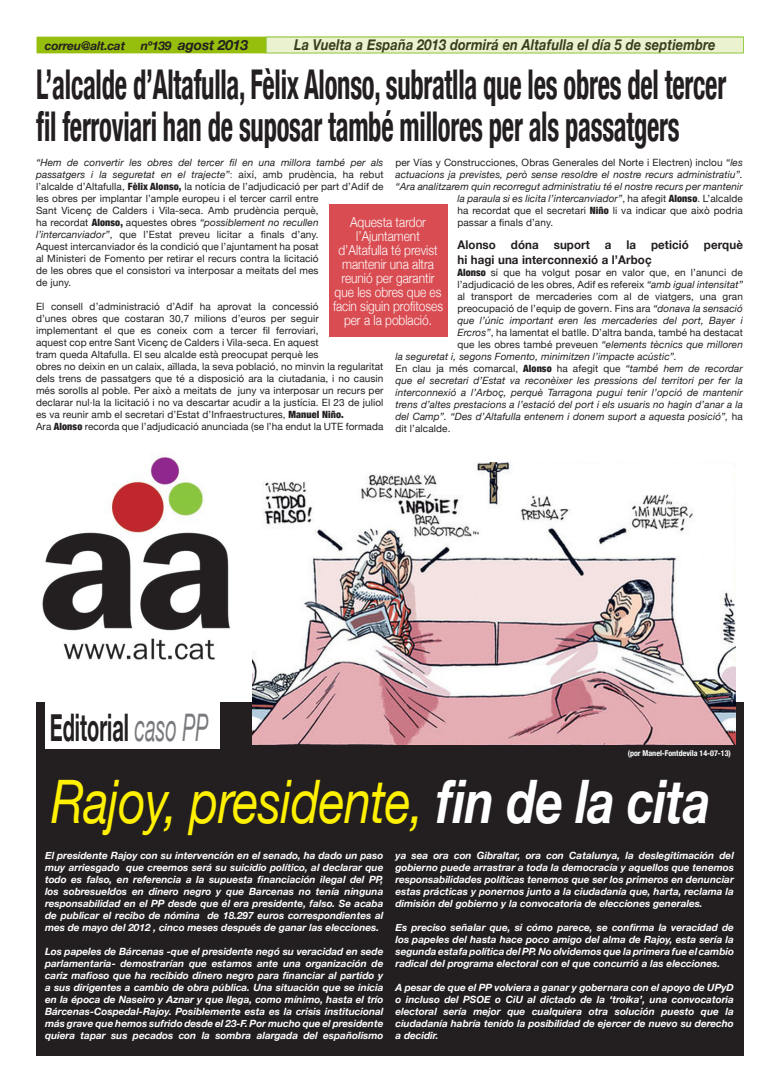
<style>
.page{position:relative;width:780px;height:1092px;background:#fff}
.page>*{position:absolute;margin:0;border:0;box-sizing:border-box;transform-origin:0 0}
.t1{font:italic 60px "Helvetica Neue";letter-spacing:-.01em;color:#fff101;scale:.8 1}
.t2{font:700 condensed 41px/42px "Helvetica Neue";letter-spacing:-.01em;color:#231f20;scale:.65 1}
.t3{font:700 38px "Helvetica Neue";color:#231f20;scale:.53 1}
.t4{font:italic 700 14.9px "Helvetica Neue";letter-spacing:.01em;color:#231f20;scale:.86 1}
.t5{font:italic 700 14px "Helvetica Neue";letter-spacing:-.015em;color:#231f20}
.t6{font:300 13.8px/14px "Helvetica Neue";color:#fff;text-align:center;scale:.86 1}
.t7{font:700 12px/14.4px "Helvetica Neue";letter-spacing:.01em;color:#231f20;scale:.96 1}
.t8{font:italic 700 12px "Helvetica Neue";letter-spacing:-.015em;color:#231f20}
.t9{font:italic 700 10px/12px "Helvetica Neue";color:#fff;text-align:justify}
.t10{font:10px/12px "Helvetica Neue";letter-spacing:.01em;color:#231f20}
.t11{font:italic 10px/12px "Helvetica Neue";letter-spacing:.01em;color:#231f20;text-align:justify}
.t12{font:700 condensed 8px "Helvetica Neue";color:#fff}
.s1{font-size:12px}
.s2{font-style:italic}
.s3{font-weight:300}
.s4{font-weight:900;font-stretch:condensed}
.s5{font-style:normal}
.s6{font-weight:900;font-style:normal;font-stretch:condensed}
.s7{font-weight:400;font-style:italic;color:#787a7d}
.s8{font-weight:700;color:#fff}
</style>
<div class="page">
<div style="left:36px;top:702px;width:708px;height:353px;background:#231f20"></div>
<div style="left:36px;top:36px;width:708px;height:18px;background:#96bf0d"></div>
<img style="left:42px;top:454px;width:188px;height:206px">
<div style="left:328px;top:204px;width:119px;height:132px;background:#d94d52"></div>
<img style="left:252px;top:462px;width:483px;height:282px">
<div style="left:45px;top:696px;width:174px;height:52px;background:#fff"></div>
<div style="left:266px;top:37px;width:477px;height:16px;background:#eaf2d0"></div>
<p class="t8" style="left:45px;top:38px;width:82px">correu@alt.cat</p>
<p class="t5" style="left:141px;top:36px;width:109px"><span class="s1">nº139</span> agost 2013</p>
<h3 class="t4" style="left:294px;top:36px;width:491px">La Vuelta a España 2013 dormirá en Altafulla el día 5 de septiembre</h3>
<p class="t2" style="left:36px;top:63px;width:1063px">L’alcalde d’Altafulla, Fèlix Alonso, subratlla que les obres del tercer fil ferroviari han de suposar també millores per als passatgers</p>
<p class="t10" style="left:36px;top:156px;width:349px"><span class="s2">“Hem de convertir les obres del tercer fil en una millora també per als passatgers i la seguretat en el trajecte”</span><span class="s3">:</span> així, amb prudència, ha rebut l’alcalde d’Altafulla, <span class="s4">Fèlix Alonso,</span> la notícia de l’adjudicació per part d’Adif de les obres per implantar l’ample europeu i el tercer carril entre<br>Sant Vicenç de Calders i Vila-seca. Amb prudència perquè,<br>ha recordat <span class="s4">Alonso,</span> aquestes obres <span class="s2">“possiblement no recullen l’intercanviador”</span>, que l’Estat preveu licitar a finals d’any.<br>Aquest intercanviador és la condició que l’ajuntament ha posat<br>al Ministeri de Fomento per retirar el recurs contra la licitació<br>de les obres que el consistori va interposar a meitats del mes<br>de juny.</p>
<p class="t10" style="left:36px;top:300px;width:349px">El consell d’administració d’Adif ha aprovat la concessió<br>d’unes obres que costaran 30,7 milions d’euros per seguir<br>implementant el que es coneix com a tercer fil ferroviari,<br>aquest cop entre Sant Vicenç de Calders i Vila-seca. En aquest<br>tram queda Altafulla. El seu alcalde està preocupat perquè les<br>obres no deixin en un calaix, aïllada, la seva població, no minvin la regularitat dels trens de passatgers que té a disposició ara la ciutadania, i no causin més sorolls al poble. Per això a meitats de juny va interposar un recurs per declarar nul·la la licitació i no va descartar acudir a la justícia. El 23 de juliol es va reunir amb el secretari d’Estat d’Infraestructures, <span class="s4">Manuel Niño.</span></p>
<p class="t10" style="left:36px;top:420px;width:349px">Ara <span class="s4">Alonso</span> recorda que l’adjudicació anunciada (se l’ha endut la UTE formada</p>
<p class="t10" style="left:395px;top:156px;width:349px">per Vías y Construcciones, Obras Generales del Norte i Electren) inclou <span class="s2">“les</span></p>
<p class="t11" style="left:395px;top:168px;width:349px">actuacions ja previstes, però sense resoldre el nostre recurs administratiu”.</p>
<p class="t11" style="left:395px;top:180px;width:349px">“Ara analitzarem quin recorregut administratiu té el nostre recurs per mantenir</p>
<p class="t11" style="left:457px;top:192px;width:287px">la paraula si es licita l’intercanviador”<span class="s5">, ha afegit</span> <span class="s6">Alonso</span><span class="s5">. L’alcalde</span></p>
<p class="t10" style="left:457px;top:204px;width:287px">ha recordat que el secretari <span class="s4">Niño</span> li va indicar que això podria</p>
<p class="t10" style="left:457px;top:216px;width:97px">passar a finals d’any.</p>
<p class="t7" style="left:457px;top:237px;width:299px">Alonso dóna suport a la petició perquè hi hagi una interconnexió a l’Arboç</p>
<p class="t10" style="left:457px;top:266px;width:287px"><span class="s4">Alonso</span> sí que ha volgut posar en valor que, en l’anunci de</p>
<p class="t10" style="left:457px;top:278px;width:287px">l’adjudicació de les obres, Adif es refereix <span class="s2">“amb igual intensitat”</span></p>
<p class="t10" style="left:457px;top:290px;width:287px">al transport de mercaderies com al de viatgers, una gran</p>
<p class="t10" style="left:457px;top:302px;width:287px">preocupació de l’equip de govern. Fins ara <span class="s2">“donava la sensació</span></p>
<p class="t11" style="left:457px;top:314px;width:287px">que l’únic important eren les mercaderies del port, Bayer i</p>
<p class="t10" style="left:457px;top:326px;width:287px"><span class="s2">Ercros”</span>, ha lamentat el batlle. D’altra banda, també ha destacat</p>
<p class="t11" style="left:457px;top:338px;width:287px"><span class="s5">que les obres també preveuen</span> “elements tècnics que milloren</p>
<p class="t11" style="left:395px;top:350px;width:283px">la seguretat i, segons Fomento, minimitzen l’impacte acústic”.</p>
<p class="t11" style="left:395px;top:362px;width:349px"><span class="s5">En clau ja més comarcal,</span> <span class="s6">Alonso</span> <span class="s5">ha afegit que</span> “també hem de recordar que el secretari d’Estat va reconèixer les pressions del territori per fer la interconnexió a l’Arboç, perquè Tarragona pugui tenir l’opció de mantenir trens d’altes prestacions a l’estació del port i els usuaris no hagin d’anar a la del Camp”. “Des d’Altafulla entenem i donem suport a aquesta posició”, <span class="s5">ha dit l’alcalde.</span></p>
<h3 class="t6" style="left:333px;top:215px;width:129px">Aquesta tardor l’Ajuntament d’Altafulla té previst mantenir una altra reunió per garantir que les obres que es facin siguin profitoses per a la població.</h3>
<p class="t3" style="left:50px;top:704px;width:301px">Editorial <span class="s7">caso PP</span></p>
<p class="t12" style="left:627px;top:748px;width:105px">(por Manel-Fontdevila 14-07-13)</p>
<p class="t1" style="left:51px;top:765px;width:825px">Rajoy, presidente, <span class="s8">fin de la cita</span></p>
<p class="t9" style="left:45px;top:848px;width:340px">El presidente Rajoy con su intervención en el senado, ha dado un paso muy arriesgado que creemos será su suicidio político, al declarar que todo es falso, en referencia a la supuesta financiación ilegal del PP, los sobresueldos en dinero negro y que Barcenas no tenía ninguna responsabilidad en el PP desde que él era presidente, falso. Se acaba de publicar el recibo de nómina de 18.297 euros correspondientes al mes de mayo del 2012 , cinco meses después de ganar las elecciones.</p>
<p class="t9" style="left:45px;top:944px;width:340px">Los papeles de Bárcenas -que el presidente negó su veracidad en sede parlamentaria- demostrarían que estamos ante una organización de cariz mafioso que ha recibido dinero negro para financiar al partido y a sus dirigentes a cambio de obra pública. Una situación que se inicia en la época de Naseiro y Aznar y que llega, como mínimo, hasta el trío Bárcenas-Cospedal-Rajoy. Posiblemente esta es la crisis institucional más grave que hemos sufrido desde el 23-F. Por mucho que el presidente quiera tapar sus pecados con la sombra alargada del españolismo</p>
<p class="t9" style="left:395px;top:848px;width:340px">ya sea ora con Gibraltar, ora con Catalunya, la deslegitimación del gobierno puede arrastrar a toda la democracia y aquellos que tenemos responsabilidades políticas tenemos que ser los primeros en denunciar estas prácticas y ponernos junto a la ciudadanía que, harta, reclama la dimisión del gobierno y la convocatoria de elecciones generales.</p>
<p class="t9" style="left:395px;top:920px;width:340px">Es preciso señalar que, si cómo parece, se confirma la veracidad de los papeles del hasta hace poco amigo del alma de Rajoy, esta sería la segunda estafa política del PP. No olvidemos que la primera fue el cambio radical del programa electoral con el que concurrió a las elecciones.</p>
<p class="t9" style="left:395px;top:980px;width:340px">A pesar de que el PP volviera a ganar y gobernara con el apoyo de UPyD o incluso del PSOE o CiU al dictado de la ‘troika’, una convocatoria electoral sería mejor que cualquiera otra solución puesto que la ciudadanía habría tenido la posibilidad de ejercer de nuevo su derecho a decidir.</p>
</div>
